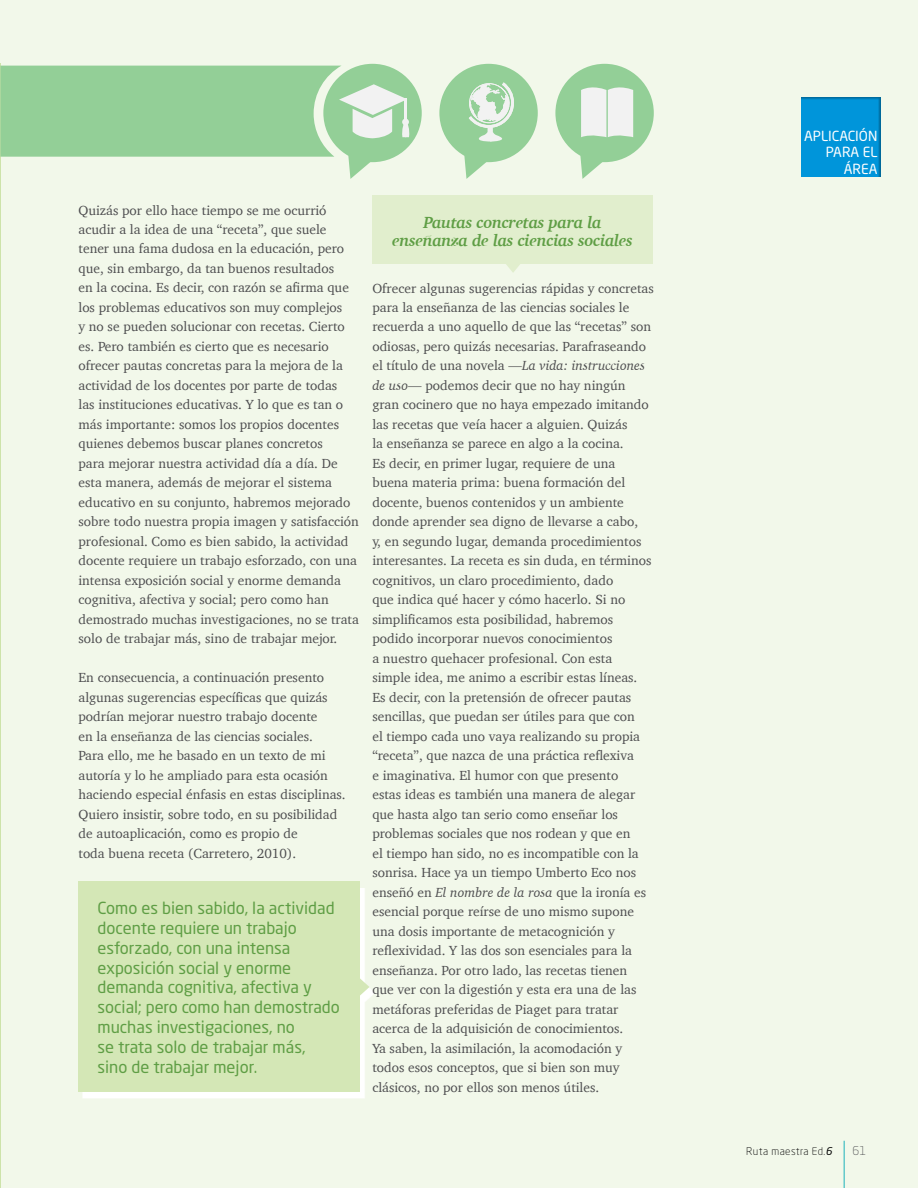
<style>
.page{position:relative;width:918px;height:1188px;background:#f2f8ea}
.page>*{position:absolute;margin:0;border:0;box-sizing:border-box;transform-origin:0 0}
.t1{font:16.5px/19.8px "Neo Sans Pro";color:#5f9e45}
.t2{font:italic 700 16.5px/18px "Charter";letter-spacing:-.02em;color:#5f9e45;text-align:center}
.t3{font:13.8px/16.5px "Neo Sans Pro";color:#fff}
.t4{font:13.5px/19.5px "Charter";color:#4d4d4f}
.t5{font:300 12px "Neo Sans Pro";color:#58595b}
.t6{font:300 10.5px "Neo Sans Pro";letter-spacing:.04em;color:#000}
.s1{font-style:italic}
.s2{font-weight:400;font-style:italic}
</style>
<div class="page">
<hr style="left:0;top:64px;width:1px;height:1124px;background:#cde3aa">
<div style="left:323px;top:64px;width:99px;height:98px;background:#93cf97;border-radius:50%"></div>
<div style="left:439px;top:64px;width:99px;height:98px;background:#93cf97;border-radius:50%"></div>
<svg style="left:464px;top:156px;width:26px;height:23px"></svg>
<div style="left:555px;top:64px;width:99px;height:98px;background:#93cf97;border-radius:50%"></div>
<svg style="left:580px;top:156px;width:26px;height:23px"></svg>
<svg style="left:469px;top:82px;width:45px;height:60px"></svg>
<svg style="left:581px;top:87px;width:52px;height:50px;background:#ebefeb"></svg>
<svg style="left:0;top:66px;width:410px;height:113px"></svg>
<div style="left:82px;top:888px;width:292px;height:211px;background:linear-gradient(to bottom,#f7faf1,#f8fbf4)"></div>
<div style="left:78px;top:882px;width:281px;height:210px;background:#d4e7b6"></div>
<svg style="left:359px;top:978px;width:10px;height:18px"></svg>
<div style="left:372px;top:195px;width:281px;height:68px;background:#e1eecd"></div>
<svg style="left:504px;top:263px;width:18px;height:10px"></svg>
<hr style="left:844px;top:1141px;width:1px;height:47px;background:#1db2bb">
<div style="left:786px;top:87px;width:107px;height:93px;background:#000;opacity:.3"></div>
<p class="t4" style="left:79px;top:200px;width:282px">Quizás por ello hace tiempo se me ocurrió acudir a la idea de una “receta”, que suele tener una fama dudosa en la educación, pero que, sin embargo, da tan buenos resultados<br>en la cocina. Es decir, con razón se afirma que los problemas educativos son muy complejos<br>y no se pueden solucionar con recetas. Cierto es. Pero también es cierto que es necesario ofrecer pautas concretas para la mejora de la actividad de los docentes por parte de todas<br>las instituciones educativas. Y lo que es tan o más importante: somos los propios docentes quienes debemos buscar planes concretos<br>para mejorar nuestra actividad día a día. De esta manera, además de mejorar el sistema educativo en su conjunto, habremos mejorado sobre todo nuestra propia imagen y satisfacción profesional. Como es bien sabido, la actividad docente requiere un trabajo esforzado, con una intensa exposición social y enorme demanda cognitiva, afectiva y social; pero como han demostrado muchas investigaciones, no se trata solo de trabajar más, sino de trabajar mejor.</p>
<p class="t4" style="left:79px;top:668px;width:269px">En consecuencia, a continuación presento algunas sugerencias específicas que quizás podrían mejorar nuestro trabajo docente<br>en la enseñanza de las ciencias sociales.<br>Para ello, me he basado en un texto de mi autoría y lo he ampliado para esta ocasión haciendo especial énfasis en estas disciplinas.<br>Quiero insistir, sobre todo, en su posibilidad de autoaplicación, como es propio de<br>toda buena receta (Carretero, 2010).</p>
<p class="t1" style="left:98px;top:898px;width:244px">Como es bien sabido, la actividad docente requiere un trabajo esforzado, con una intensa exposición social y enorme demanda cognitiva, afectiva y social; pero como han demostrado muchas investigaciones, no<br>se trata solo de trabajar más,<br>sino de trabajar mejor.</p>
<p class="t2" style="left:392px;top:214px;width:242px">Pautas concretas para la enseñanza de las ciencias sociales</p>
<p class="t4" style="left:372px;top:278px;width:283px">Ofrecer algunas sugerencias rápidas y concretas para la enseñanza de las ciencias sociales le recuerda a uno aquello de que las “recetas” son odiosas, pero quizás necesarias. Parafraseando el título de una novela —<span class="s1">La vida: instrucciones de uso</span>— podemos decir que no hay ningún gran cocinero que no haya empezado imitando las recetas que veía hacer a alguien. Quizás<br>la enseñanza se parece en algo a la cocina.<br>Es decir, en primer lugar, requiere de una buena materia prima: buena formación del docente, buenos contenidos y un ambiente donde aprender sea digno de llevarse a cabo,<br>y, en segundo lugar, demanda procedimientos interesantes. La receta es sin duda, en términos cognitivos, un claro procedimiento, dado<br>que indica qué hacer y cómo hacerlo. Si no simplificamos esta posibilidad, habremos podido incorporar nuevos conocimientos<br>a nuestro quehacer profesional. Con esta simple idea, me animo a escribir estas líneas.<br>Es decir, con la pretensión de ofrecer pautas sencillas, que puedan ser útiles para que con<br>el tiempo cada uno vaya realizando su propia “receta”, que nazca de una práctica reflexiva<br>e imaginativa. El humor con que presento<br>estas ideas es también una manera de alegar que hasta algo tan serio como enseñar los problemas sociales que nos rodean y que en<br>el tiempo han sido, no es incompatible con la sonrisa. Hace ya un tiempo Umberto Eco nos enseñó en <span class="s1">El nombre de la rosa</span> que la ironía es esencial porque reírse de uno mismo supone una dosis importante de metacognición y reflexividad. Y las dos son esenciales para la enseñanza. Por otro lado, las recetas tienen<br>que ver con la digestión y esta era una de las metáforas preferidas de Piaget para tratar acerca de la adquisición de conocimientos.<br>Ya saben, la asimilación, la acomodación y todos esos conceptos, que si bien son muy clásicos, no por ellos son menos útiles.</p>
<p class="t3" style="left:826px;top:127px;width:53px;text-indent:-22px">APLICACIÓN<br>PARA</p>
<p class="t3" style="left:844px;top:144px;width:34px;text-align:right">EL<br>ÁREA</p>
<p class="t6" style="left:746px;top:1144px;width:87px">Ruta maestra Ed.<span class="s2">6</span></p>
<p class="t5" style="left:853px;top:1144px;width:15px">61</p>
</div>
